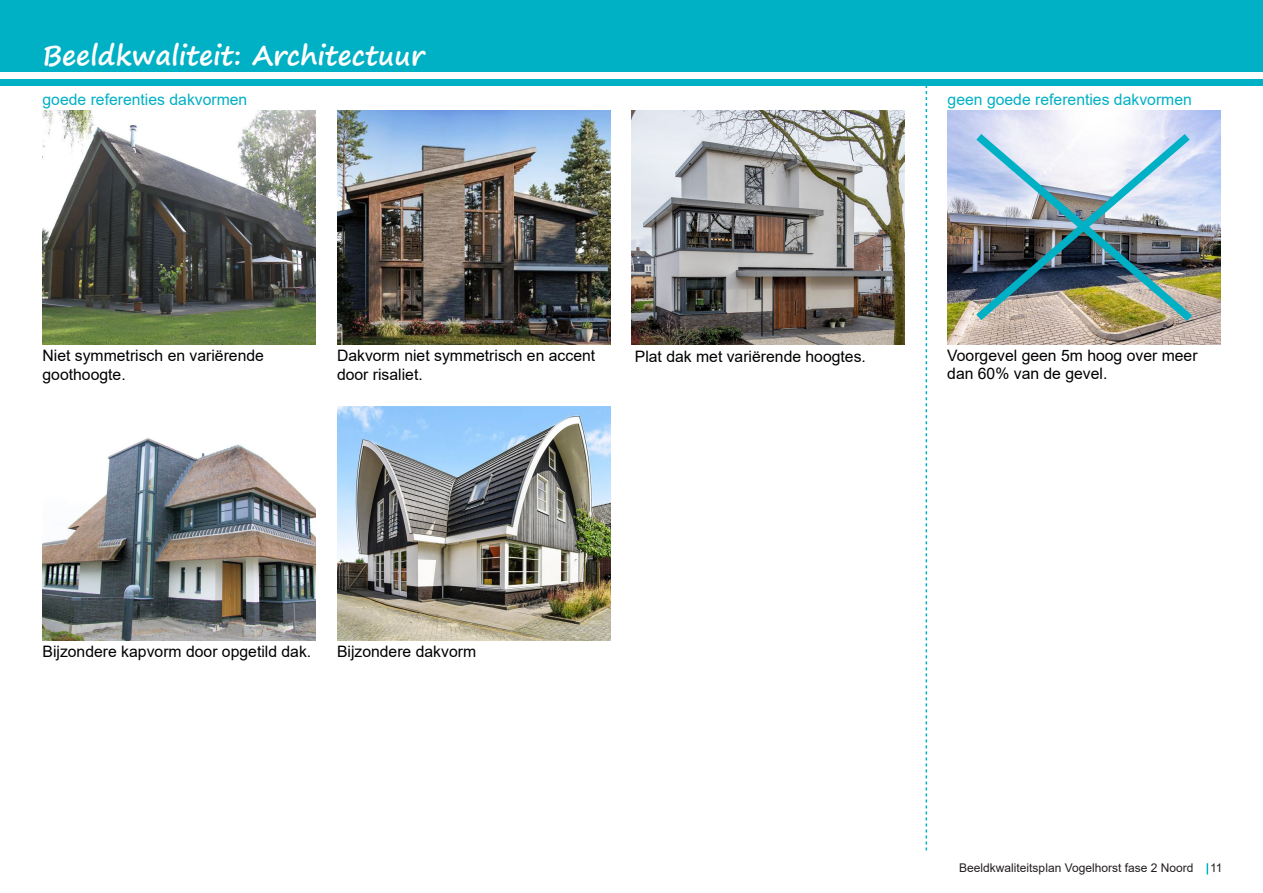
<style>
.page{position:relative;width:1263px;height:893px;background:#fff}
.page>*{position:absolute;margin:0;border:0;box-sizing:border-box;transform-origin:0 0}
.t1{font:700 27px "Segoe Print";color:#fff}
.t2{font:15.75px/18.9px "Arial";color:#000001}
.t3{font:15.75px "Arial";color:#00b0c5}
.t4{font:12px "Arial";color:#231f20}
</style>
<div class="page">
<svg style="left:1206px;top:863px;width:2px;height:11px"></svg>
<div style="left:0;top:0;width:1263px;height:85px;background:#00b0c5"></div>
<div style="left:0;top:72px;width:1263px;height:7px;background:#fff"></div>
<img style="left:43px;top:111px;width:273px;height:233px">
<img style="left:337px;top:111px;width:273px;height:233px">
<img style="left:43px;top:438px;width:273px;height:203px">
<img style="left:947px;top:111px;width:273px;height:233px">
<img style="left:968px;top:126px;width:230px;height:202px">
<img style="left:337px;top:407px;width:273px;height:234px">
<svg style="left:925px;top:85px;width:2px;height:765px"></svg>
<img style="left:631px;top:111px;width:273px;height:234px">
<p class="t1" style="left:43px;top:31px;width:383px">Beeldkwaliteit: Architectuur</p>
<p class="t3" style="left:43px;top:89px;width:206px">goede referenties dakvormen</p>
<p class="t3" style="left:947px;top:89px;width:246px">geen goede referenties dakvormen</p>
<p class="t2" style="left:43px;top:346px;width:223px">Niet symmetrisch en variërende goothoogte.</p>
<p class="t2" style="left:337px;top:346px;width:260px">Dakvorm niet symmetrisch en accent door risaliet.</p>
<p class="t2" style="left:635px;top:346px;width:233px">Plat dak met variërende hoogtes.</p>
<p class="t2" style="left:947px;top:345px;width:252px">Voorgevel geen 5m hoog over meer dan 60% van de gevel.</p>
<p class="t2" style="left:43px;top:642px;width:270px">Bijzondere kapvorm door opgetild dak.</p>
<p class="t2" style="left:337px;top:642px;width:141px">Bijzondere dakvorm</p>
<p class="t4" style="left:959px;top:859px;width:236px">Beeldkwaliteitsplan Vogelhorst fase 2 Noord</p>
<p class="t4" style="left:1210px;top:859px;width:14px">11</p>
</div>
